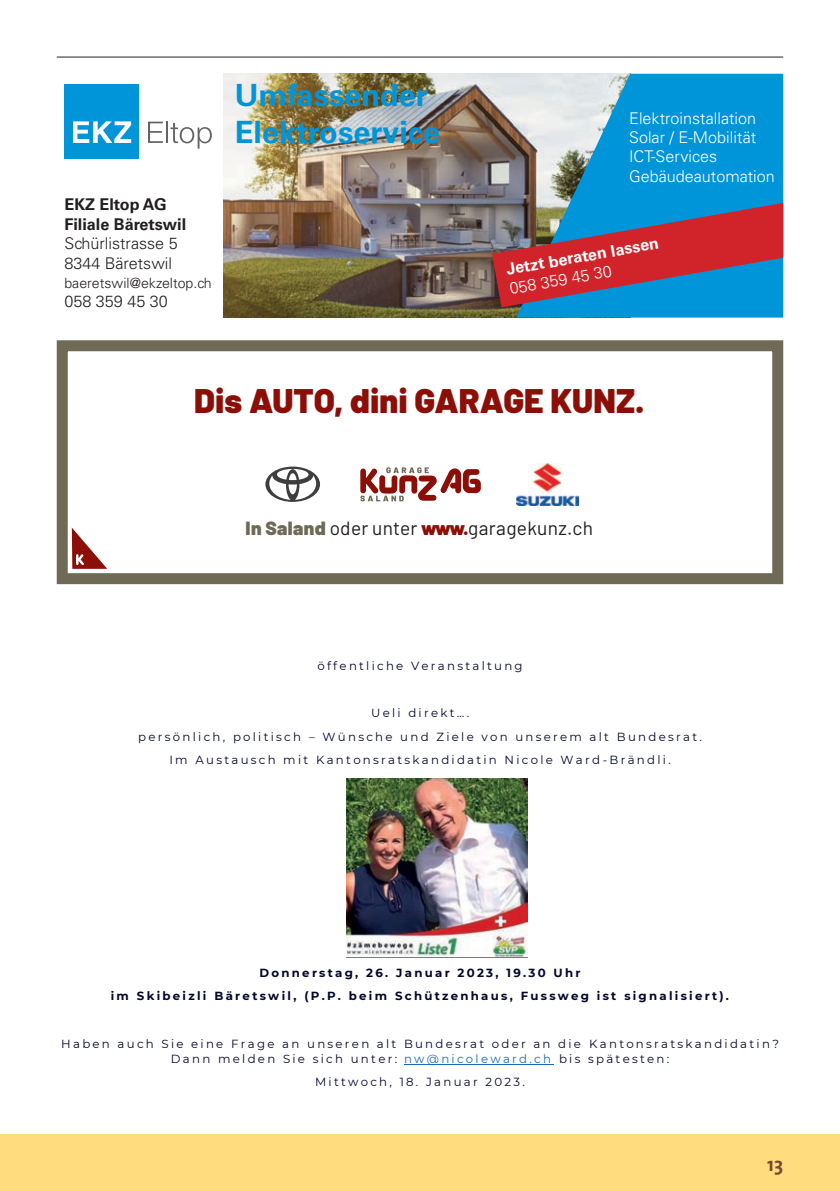
<style>
.page{position:relative;width:840px;height:1191px;background:#fff}
.page>*{position:absolute;margin:0;border:0;box-sizing:border-box;transform-origin:0 0}
.t1{font:900 34px "Barlow";letter-spacing:.005em;color:#8b0f07}
.t2{font:700 30.6px/36.8px "Univers LT Std";color:#0095d9}
.t3{font:700 20px "The Sans";color:#794833}
.t4{font:19px "Barlow";letter-spacing:.015em;color:#231f20}
.t5{font:300 16.2px/19.4px "Univers LT Std";color:#fff}
.t6{font:300 16.2px/19.4px "Univers LT Std";color:#231f20}
.t7{font:700 16.2px/19.4px "Univers LT Std";color:#231f20}
.t8{font:700 16.2px "Univers LT Std";color:#fff}
.t9{font:300 14.2px "Univers LT Std";color:#231f20}
.t10{font:11.8px/23.6px "Montserrat";letter-spacing:.195em;color:#03072b;text-align:center}
.t11{font:700 11.8px/23.6px "Montserrat";letter-spacing:.195em;color:#03072b;text-align:center}
.s1{font-weight:900;color:#6e6a55}
.s2{font-weight:900;color:#8b0f07}
.s3{color:#1b69b4}
</style>
<div class="page">
<div style="left:0;top:1134px;width:839px;height:57px;background:#ffdc7e"></div>
<hr style="left:57px;top:57px;width:725px;height:1px;background:#231f20">
<div style="left:57px;top:340px;width:725px;height:244px;border:11px solid #6e6a55"></div>
<svg style="left:72px;top:527px;width:35px;height:42px"></svg>
<img style="left:516px;top:463px;width:62px;height:42px">
<svg style="left:360px;top:467px;width:120px;height:34px"></svg>
<svg style="left:265px;top:466px;width:55px;height:36px"></svg>
<hr style="left:404px;top:1063px;width:149px;height:1px;background:#1b69b4">
<img style="left:346px;top:778px;width:181px;height:179px">
<img style="left:223px;top:74px;width:293px;height:243px">
<svg style="left:516px;top:74px;width:266px;height:243px;background:#3ba4d3"></svg>
<svg style="left:492px;top:203px;width:290px;height:104px;background:#795671"></svg>
<div style="left:64px;top:84px;width:75px;height:75px;background:#0095d9"></div>
<svg style="left:73px;top:121px;width:58px;height:22px"></svg>
<svg style="left:148px;top:122px;width:15px;height:21px"></svg>
<hr style="left:166px;top:122px;width:2px;height:21px;background:#636366">
<svg style="left:170px;top:123px;width:42px;height:26px"></svg>
<h3 class="t7" style="left:64px;top:195px;width:123px">EKZ Eltop AG<br>Filiale Bäretswil</h3>
<h3 class="t6" style="left:64px;top:234px;width:115px">Schürlistrasse 5<br>8344 Bäretswil</h3>
<p class="t9" style="left:64px;top:274px;width:149px">baeretswil@ekzeltop.ch</p>
<h3 class="t6" style="left:64px;top:292px;width:105px">058 359 45 30</h3>
<h2 class="t2" style="left:235px;top:77px;width:207px">Umfassender<br>Elektroservice</h2>
<h3 class="t5" style="left:628px;top:108px;width:147px">Elektroinstallation<br>Solar / E-Mobilität<br>ICT-Services<br>Gebäudeautomation</h3>
<h3 class="t8" style="left:504px;top:260px;width:156px;rotate:-10deg">Jetzt beraten lassen</h3>
<h3 class="t5" style="left:508px;top:279px;width:105px;rotate:-10deg">058 359 45 30</h3>
<h1 class="t1" style="left:194px;top:375px;width:451px">Dis AUTO, dini GARAGE KUNZ.</h1>
<h3 class="t4" style="left:245px;top:514px;width:349px"><span class="s1">In Saland</span> oder unter <span class="s2">www.</span>garagekunz.ch</h3>
<p class="t10" style="left:317px;top:653px;width:207px">öffentliche Veranstaltung</p>
<p class="t10" style="left:138px;top:700px;width:565px">Ueli direkt….<br>persönlich, politisch – Wünsche und Ziele von unserem alt Bundesrat.<br>Im Austausch mit Kantonsratskandidatin Nicole Ward-Brändli.</p>
<p class="t11" style="left:111px;top:960px;width:619px">Donnerstag, 26. Januar 2023, 19.30 Uhr<br>im Skibeizli Bäretswil, (P.P. beim Schützenhaus, Fussweg ist signalisiert).</p>
<p class="t10" style="left:61px;top:1035px;width:718px;line-height:15.4px">Haben auch Sie eine Frage an unseren alt Bundesrat oder an die Kantonsratskandidatin?<br>Dann melden Sie sich unter: <span class="s3">nw@nicoleward.ch</span> bis spätesten:</p>
<p class="t10" style="left:315px;top:1070px;width:211px">Mittwoch, 18. Januar 2023.</p>
<h3 class="t3" style="left:766px;top:1147px;width:17px">13</h3>
</div>
